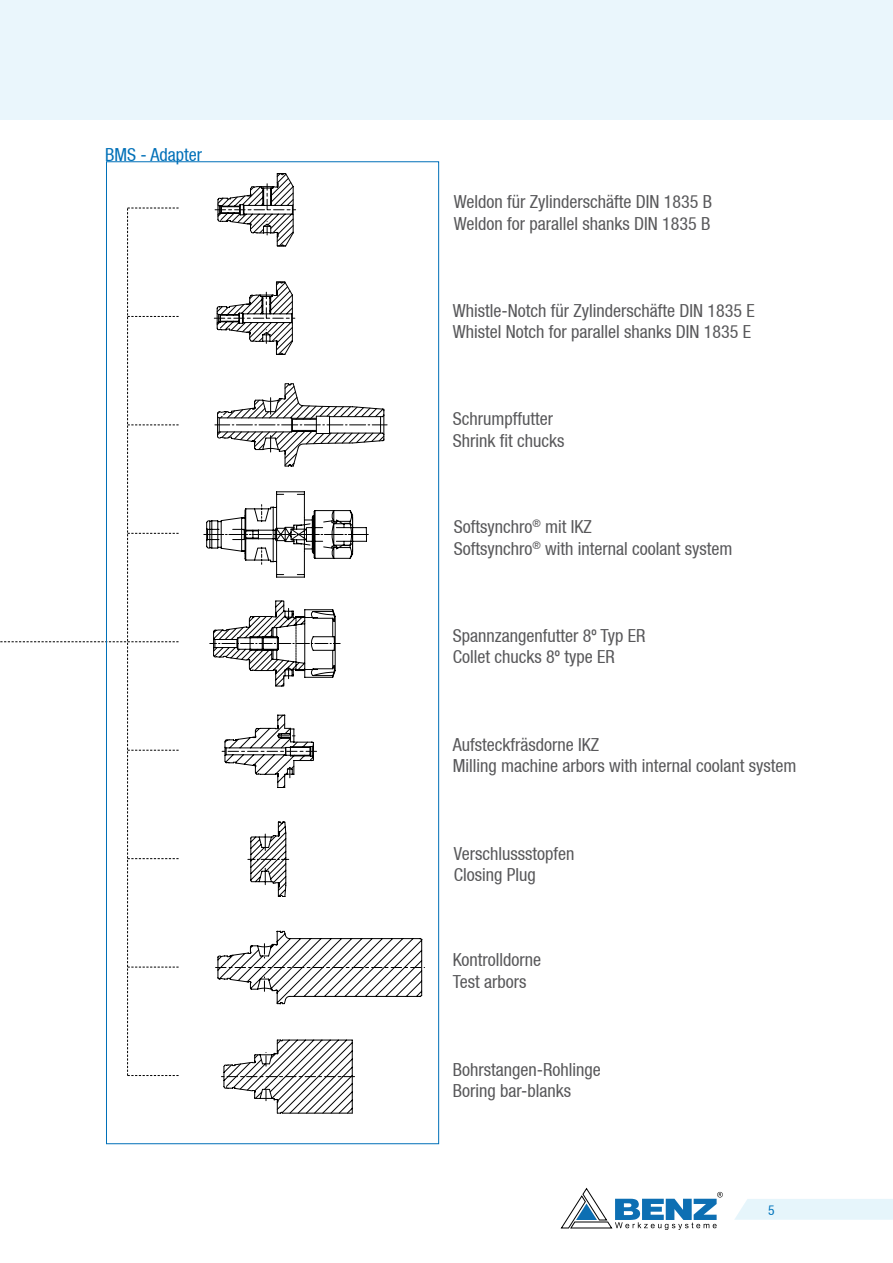
<style>
.page{position:relative;width:893px;height:1263px;background:#fff}
.page>*{position:absolute;margin:0;border:0;box-sizing:border-box;transform-origin:0 0}
.t1{font:condensed 18px/21.6px "Helvetica Neue LT";color:#58585a}
.t2{font:condensed 18px "Helvetica Neue LT";color:#0070b8}
.t3{font:condensed 13.5px "Helvetica Neue LT";color:#0070b8}
</style>
<div class="page">
<svg style="left:561px;top:1188px;width:162px;height:42px"></svg>
<div style="left:0;top:0;width:893px;height:119px;background:#eaf6fc"></div>
<div style="left:734px;top:1199px;width:159px;height:21px;background:#e6f5fb"></div>
<svg style="left:221px;top:715px;width:96px;height:73px"></svg>
<svg style="left:215px;top:173px;width:81px;height:74px"></svg>
<svg style="left:209px;top:601px;width:132px;height:85px"></svg>
<svg style="left:214px;top:282px;width:81px;height:73px"></svg>
<svg style="left:216px;top:931px;width:209px;height:73px"></svg>
<svg style="left:221px;top:1040px;width:134px;height:74px"></svg>
<svg style="left:215px;top:383px;width:172px;height:84px"></svg>
<svg style="left:248px;top:822px;width:41px;height:75px"></svg>
<svg style="left:203px;top:491px;width:166px;height:86px"></svg>
<svg style="left:0;top:208px;width:179px;height:868px"></svg>
<p class="t2" style="left:105px;top:145px;width:99px">BMS - Adapter</p>
<p class="t1" style="left:454px;top:191px;width:260px">Weldon für Zylinderschäfte DIN 1835 B<br>Weldon for parallel shanks DIN 1835 B</p>
<p class="t1" style="left:453px;top:299px;width:303px">Whistle-Notch für Zylinderschäfte DIN 1835 E<br>Whistel Notch for parallel shanks DIN 1835 E</p>
<p class="t1" style="left:453px;top:408px;width:113px">Schrumpffutter<br>Shrink fit chucks</p>
<p class="t1" style="left:454px;top:516px;width:280px">Softsynchro<sup>®</sup> mit IKZ<br>Softsynchro<sup>®</sup> with internal coolant system</p>
<p class="t1" style="left:453px;top:624px;width:194px">Spannzangenfutter 8º Typ ER<br>Collet chucks 8º type ER</p>
<p class="t1" style="left:453px;top:733px;width:345px">Aufsteckfräsdorne IKZ<br>Milling machine arbors with internal coolant system</p>
<p class="t1" style="left:454px;top:842px;width:122px">Verschlussstopfen<br>Closing Plug</p>
<p class="t1" style="left:453px;top:949px;width:90px">Kontrolldorne<br>Test arbors</p>
<p class="t1" style="left:453px;top:1058px;width:149px">Bohrstangen-Rohlinge<br>Boring bar-blanks</p>
<p class="t3" style="left:768px;top:1202px;width:8px">5</p>
</div>
